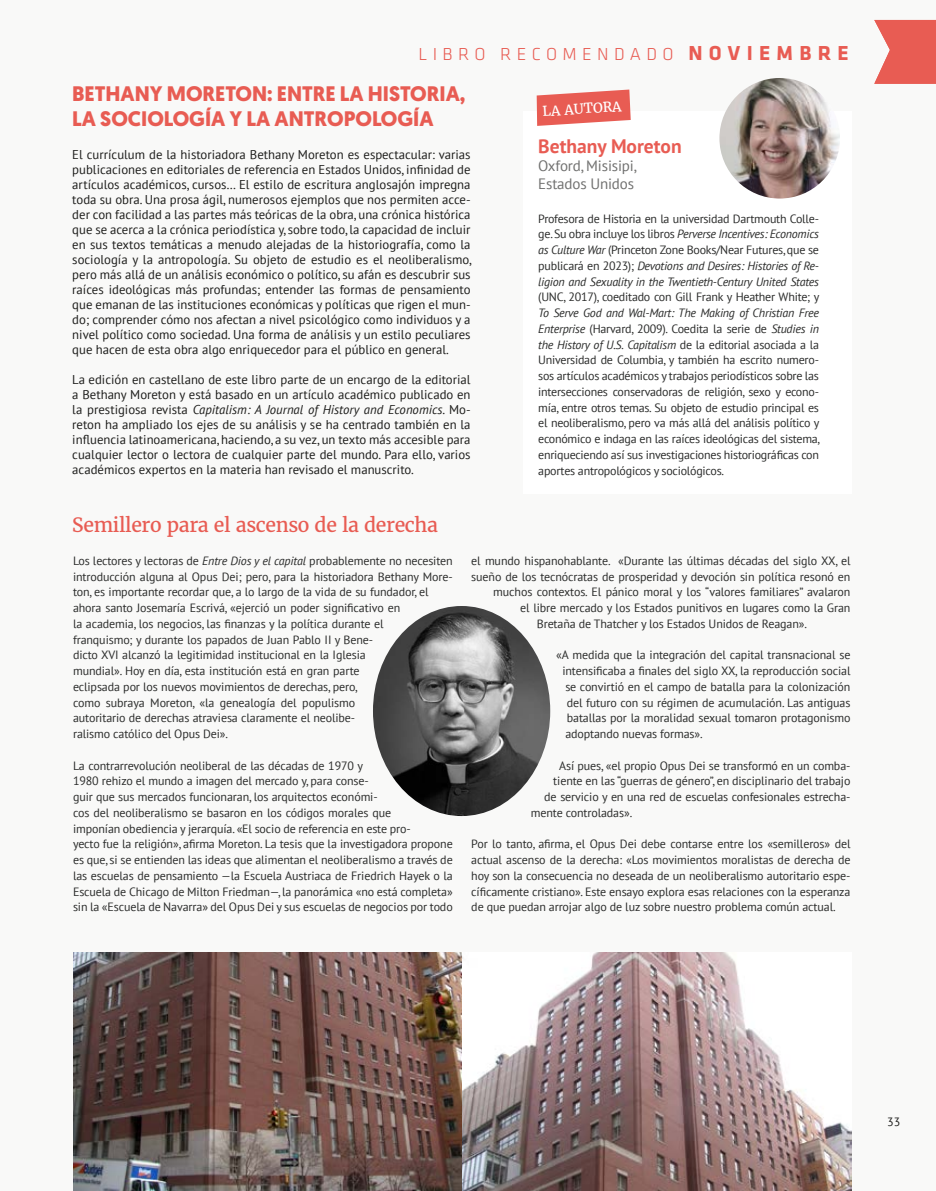
<style>
.page{position:relative;width:936px;height:1191px;background:#fff}
.page>*{position:absolute;margin:0;border:0;box-sizing:border-box;transform-origin:0 0}
.t1{font:700 21px/25.2px "Geomanist";color:#e85c53}
.t2{font:19.5px "Merriweather";letter-spacing:-.02em;color:#e85c53}
.t3{font:700 19.5px "PT Sans";color:#e85c53}
.t4{font:300 18px "Klavika";letter-spacing:.3em;color:#e85c53}
.t5{font:15px/18px "PT Sans";letter-spacing:-.01em;color:#70706f}
.t6{font:13.5px "Merriweather";color:#fff}
.t7{font:12.75px/15px "PT Sans";color:#1d1d1b;text-align:justify}
.t8{font:12px/15.8px "PT Sans";letter-spacing:-.01em;color:#2b2c2b;text-align:justify}
.t9{font:12px "PT Sans";color:#1d1d1b}
.s1{font-weight:700;font-size:21px}
.s2{font-style:italic}
</style>
<div class="page">
<div style="left:0;top:0;width:935px;height:1191px;background:#f9f9f8"></div>
<div style="left:523px;top:111px;width:328px;height:383px;background:#fff"></div>
<svg style="left:874px;top:20px;width:61px;height:64px;background:#ea7068"></svg>
<svg style="left:536px;top:90px;width:94px;height:36px;background:#eb766e"></svg>
<img style="left:719px;top:78px;width:120px;height:120px;border-radius:60px">
<img style="left:373px;top:606px;width:177px;height:210px">
<img style="left:73px;top:952px;width:778px;height:239px">
<h3 class="t4" style="left:418px;top:44px;width:432px">LIBRO RECOMENDADO <span class="s1">NOVIEMBRE</span></h3>
<h1 class="t1" style="left:72px;top:81px;width:394px">BETHANY MORETON: ENTRE LA HISTORIA,<br>LA SOCIOLOGÍA Y LA ANTROPOLOGÍA</h1>
<p class="t7" style="left:72px;top:147px;width:401px">El currículum de la historiadora Bethany Moreton es espectacular: varias publicaciones en editoriales de referencia en Estados Unidos, infinidad de artículos académicos, cursos… El estilo de escritura anglosajón impregna toda su obra. Una prosa ágil, numerosos ejemplos que nos permiten acce&shy;der con facilidad a las partes más teóricas de la obra, una crónica histórica que se acerca a la crónica periodística y, sobre todo, la capacidad de incluir en sus textos temáticas a menudo alejadas de la historiografía, como la sociología y la antropología. Su objeto de estudio es el neoliberalismo, pero más allá de un análisis económico o político, su afán es descubrir sus raíces ideológicas más profundas; entender las formas de pensamiento que emanan de las instituciones económicas y políticas que rigen el mun&shy;do; comprender cómo nos afectan a nivel psicológico como individuos y a nivel político como sociedad. Una forma de análisis y un estilo peculiares que hacen de esta obra algo enriquecedor para el público en general.</p>
<p class="t7" style="left:72px;top:372px;width:400px">La edición en castellano de este libro parte de un encargo de la editorial a Bethany Moreton y está basado en un artículo académico publicado en la prestigiosa revista <span class="s2">Capitalism: A Journal of History and Economics</span>. Mo&shy;reton ha ampliado los ejes de su análisis y se ha centrado también en la influencia latinoamericana, haciendo, a su vez, un texto más accesible para cualquier lector o lectora de cualquier parte del mundo. Para ello, varios académicos expertos en la materia han revisado el manuscrito.</p>
<h2 class="t2" style="left:72px;top:511px;width:367px">Semillero para el ascenso de la derecha</h2>
<p class="t6" style="left:542px;top:102px;width:81px;rotate:-4deg">LA AUTORA</p>
<h2 class="t3" style="left:538px;top:133px;width:145px">Bethany Moreton</h2>
<p class="t5" style="left:538px;top:156px;width:100px">Oxford, Misisipi,<br>Estados Unidos</p>
<p class="t8" style="left:538px;top:210px;width:282px">Profesora de Historia en la universidad Dartmouth Colle&shy;ge. Su obra incluye los libros <span class="s2">Perverse Incentives: Economics as Culture War</span> (Princeton Zone Books/Near Futures, que se publicará en 2023); <span class="s2">Devotions and Desires: Histories of Re&shy;ligion and Sexuality in the Twentieth-Century United States</span></p>
<p class="t8" style="left:538px;top:289px;width:282px">(UNC, 2017), coeditado con Gill Frank y Heather White; y</p>
<p class="t8" style="left:538px;top:305px;width:283px"><span class="s2">To Serve God and Wal-Mart: The Making of Christian Free Enterprise</span> (Harvard, 2009). Coedita la serie de <span class="s2">Studies in the History of U.S. Capitalism</span> de la editorial asociada a la Universidad de Columbia, y también ha escrito numero&shy;sos artículos académicos y trabajos periodísticos sobre las intersecciones conservadoras de religión, sexo y econo&shy;mía, entre otros temas. Su objeto de estudio principal es el neoliberalismo, pero va más allá del análisis político y económico e indaga en las raíces ideológicas del sistema, enriqueciendo así sus investigaciones historiográficas con aportes antropológicos y sociológicos.</p>
<p class="t8" style="left:73px;top:552px;width:381px;text-align:left">Los lectores y lectoras de <span class="s2">Entre Dios y el capital</span> probablemente no necesiten introducción alguna al Opus Dei; pero, para la historiadora Bethany More&shy;ton, es importante recordar que, a lo largo de la vida de su fundador, el ahora santo Josemaría Escrivá, «ejerció un poder significativo en<br>la academia, los negocios, las finanzas y la política durante el<br>franquismo; y durante los papados de Juan Pablo II y Bene-<br>dicto XVI alcanzó la legitimidad institucional en la Iglesia<br>mundial». Hoy en día, esta institución está en gran parte<br>eclipsada por los nuevos movimientos de derechas, pero,<br>como subraya Moreton, «la genealogía del populismo<br>autoritario de derechas atraviesa claramente el neolibe-<br>ralismo católico del Opus Dei».</p>
<p class="t8" style="left:73px;top:757px;width:381px;text-align:left">La contrarrevolución neoliberal de las décadas de 1970 y<br>1980 rehizo el mundo a imagen del mercado y, para conse-<br>guir que sus mercados funcionaran, los arquitectos económi-<br>cos del neoliberalismo se basaron en los códigos morales que<br>imponían obediencia y jerarquía. «El socio de referencia en este pro-<br>yecto fue la religión», afirma Moreton. La tesis que la investigadora propone es que, si se entienden las ideas que alimentan el neoliberalismo a través de las escuelas de pensamiento —la Escuela Austriaca de Friedrich Hayek o la Escuela de Chicago de Milton Friedman—, la panorámica «no está completa» sin la «Escuela de Navarra» del Opus Dei y sus escuelas de negocios por todo</p>
<p class="t8" style="left:471px;top:552px;width:380px">el mundo hispanohablante. «Durante las últimas décadas del siglo XX, el</p>
<p class="t8" style="left:471px;top:568px;width:380px">sueño de los tecnócratas de prosperidad y devoción sin política resonó en</p>
<p class="t8" style="left:493px;top:584px;width:359px">muchos contextos. El pánico moral y los “valores familiares” avalaron</p>
<p class="t8" style="left:520px;top:599px;width:332px">el libre mercado y los Estados punitivos en lugares como la Gran</p>
<p class="t8" style="left:536px;top:615px;width:272px">Bretaña de Thatcher y los Estados Unidos de Reagan».</p>
<p class="t8" style="left:556px;top:647px;width:296px">«A medida que la integración del capital transnacional se</p>
<p class="t8" style="left:562px;top:662px;width:290px">intensificaba a finales del siglo XX, la reproducción social</p>
<p class="t8" style="left:565px;top:678px;width:287px">se convirtió en el campo de batalla para la colonización</p>
<p class="t8" style="left:566px;top:694px;width:285px">del futuro con su régimen de acumulación. Las antiguas</p>
<p class="t8" style="left:566px;top:710px;width:285px">batallas por la moralidad sexual tomaron protagonismo</p>
<p class="t8" style="left:565px;top:725px;width:139px">adoptando nuevas formas».</p>
<p class="t8" style="left:559px;top:757px;width:293px">Así pues, «el propio Opus Dei se transformó en un comba-</p>
<p class="t8" style="left:553px;top:773px;width:299px">tiente en las “guerras de género”, en disciplinario del trabajo</p>
<p class="t8" style="left:544px;top:788px;width:308px">de servicio y en una red de escuelas confesionales estrecha-</p>
<p class="t8" style="left:530px;top:804px;width:103px">mente controladas».</p>
<p class="t8" style="left:471px;top:836px;width:380px">Por lo tanto, afirma, el Opus Dei debe contarse entre los «semilleros» del actual ascenso de la derecha: «Los movimientos moralistas de derecha de hoy son la consecuencia no deseada de un neoliberalismo autoritario espe&shy;cíficamente cristiano». Este ensayo explora esas relaciones con la esperanza de que puedan arrojar algo de luz sobre nuestro problema común actual.</p>
<p class="t9" style="left:887px;top:1113px;width:15px">33</p>
</div>
